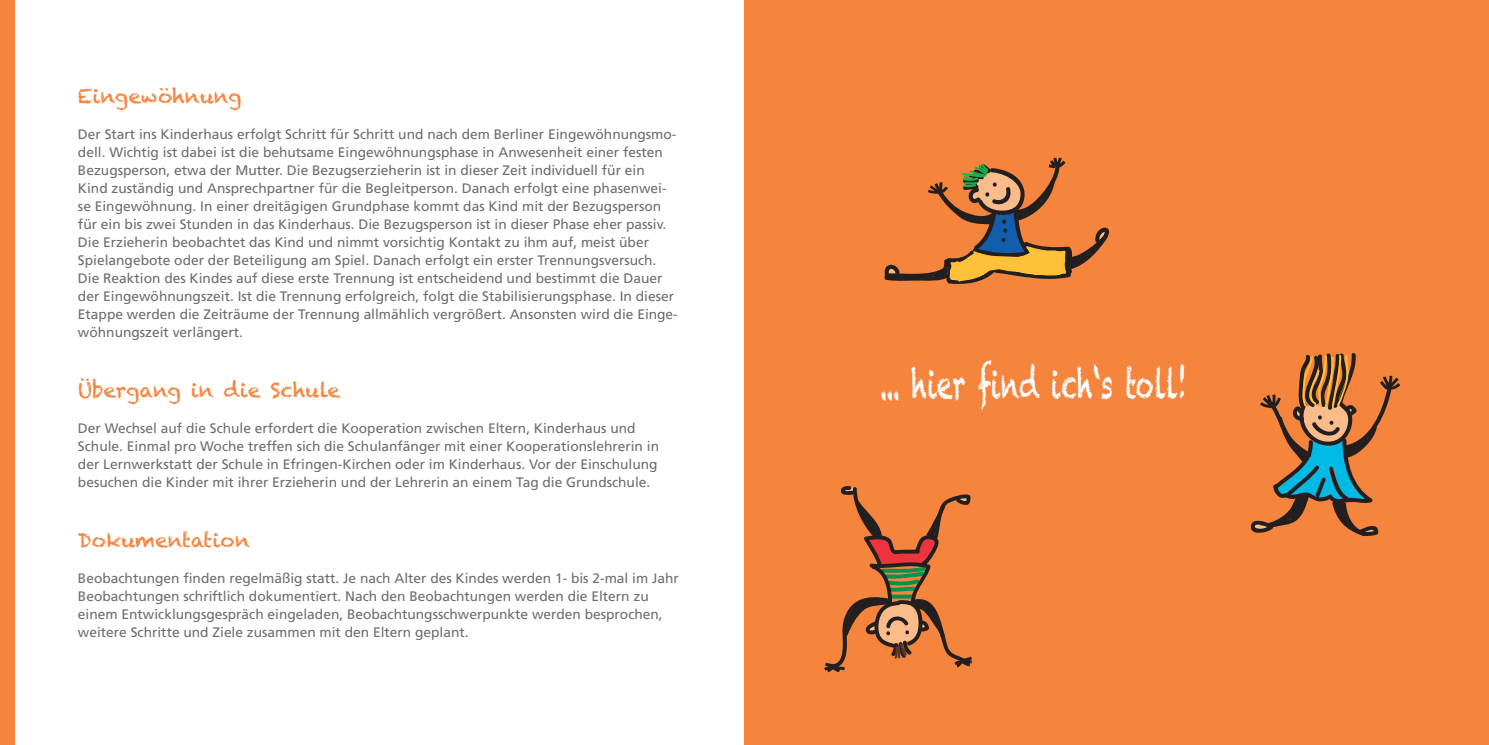
<style>
.page{position:relative;width:1489px;height:745px;background:#fff}
.page>*{position:absolute;margin:0;border:0;box-sizing:border-box;transform-origin:0 0}
.t1{font:40px "Chalkduster";color:#fff;scale:.62 1}
.t2{font:20px "Chalkduster";color:#f5843d}
.t3{font:13.75px/18px "Frutiger LT Com";color:#6c6d70}
</style>
<div class="page">
<div style="left:744px;top:0;width:744px;height:744px;background:#f5843d"></div>
<div style="left:0;top:0;width:14px;height:744px;background:#f5843d"></div>
<svg style="left:884px;top:157px;width:225px;height:127px"></svg>
<svg style="left:824px;top:486px;width:148px;height:187px"></svg>
<svg style="left:1250px;top:353px;width:151px;height:183px"></svg>
<h2 class="t2" style="left:78px;top:84px;width:165px">Eingewöhnung</h2>
<p class="t3" style="left:78px;top:125px;width:601px">Der Start ins Kinderhaus erfolgt Schritt für Schritt und nach dem Berliner Eingewöhnungsmo&shy;dell. Wichtig ist dabei ist die behutsame Eingewöhnungsphase in Anwesenheit einer festen Bezugsperson, etwa der Mutter. Die Bezugserzieherin ist in dieser Zeit individuell für ein Kind zuständig und Ansprechpartner für die Begleitperson. Danach erfolgt eine phasenwei&shy;se Eingewöhnung. In einer dreitägigen Grundphase kommt das Kind mit der Bezugsperson für ein bis zwei Stunden in das Kinderhaus. Die Bezugsperson ist in dieser Phase eher passiv.<br>Die Erzieherin beobachtet das Kind und nimmt vorsichtig Kontakt zu ihm auf, meist über Spielangebote oder der Beteiligung am Spiel. Danach erfolgt ein erster Trennungsversuch.<br>Die Reaktion des Kindes auf diese erste Trennung ist entscheidend und bestimmt die Dauer der Eingewöhnungszeit. Ist die Trennung erfolgreich, folgt die Stabilisierungsphase. In dieser Etappe werden die Zeiträume der Trennung allmählich vergrößert. Ansonsten wird die Einge&shy;wöhnungszeit verlängert.</p>
<h2 class="t2" style="left:78px;top:378px;width:264px">Übergang in die Schule</h2>
<p class="t3" style="left:78px;top:419px;width:582px">Der Wechsel auf die Schule erfordert die Kooperation zwischen Eltern, Kinderhaus und Schule. Einmal pro Woche treffen sich die Schulanfänger mit einer Kooperationslehrerin in der Lernwerkstatt der Schule in Efringen-Kirchen oder im Kinderhaus. Vor der Einschulung besuchen die Kinder mit ihrer Erzieherin und der Lehrerin an einem Tag die Grundschule.</p>
<h2 class="t2" style="left:78px;top:528px;width:174px">Dokumentation</h2>
<p class="t3" style="left:78px;top:569px;width:602px">Beobachtungen finden regelmäßig statt. Je nach Alter des Kindes werden 1- bis 2-mal im Jahr Beobachtungen schriftlich dokumentiert. Nach den Beobachtungen werden die Eltern zu einem Entwicklungsgespräch eingeladen, Beobachtungsschwerpunkte werden besprochen, weitere Schritte und Ziele zusammen mit den Eltern geplant.</p>
<h1 class="t1" style="left:879px;top:360px;width:498px">... hier find ich‘s toll!</h1>
</div>
